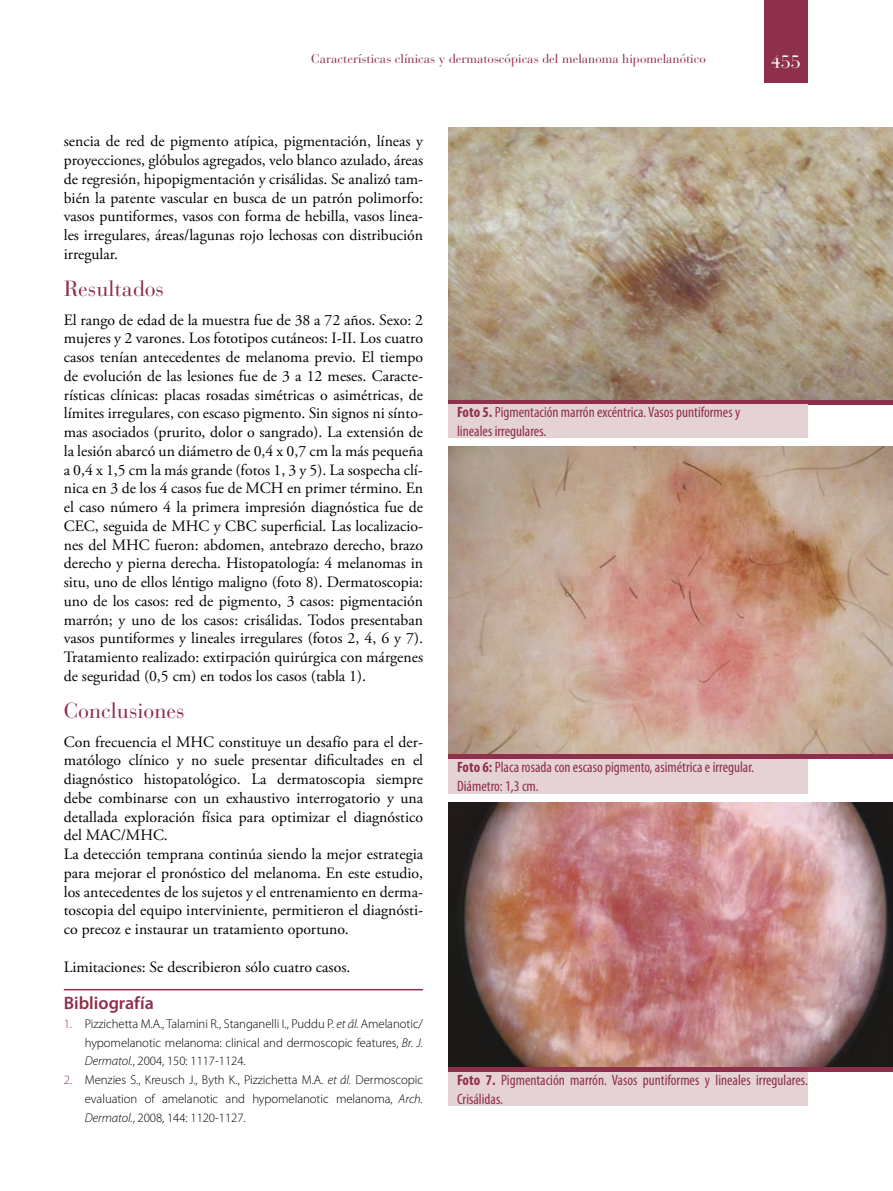
<style>
.page{position:relative;width:893px;height:1191px;background:#fff}
.page>*{position:absolute;margin:0;border:0;box-sizing:border-box;transform-origin:0 0}
.t1{font:21.75px "Bauer Bodoni";color:#8e2f4c}
.t2{font:600 18px "Myriad Pro";color:#8e2f4c}
.t3{font:18px "Bauer Bodoni";color:#fff}
.t4{font:15.75px/18.8px "Adobe Garamond Pro";color:#000;text-align:justify}
.t5{font:condensed 15px/18.8px "Myriad Pro";color:#8e2f4c}
.t6{font:300 12.75px/18.8px "Myriad Pro";letter-spacing:-.005em;color:#000;text-align:justify}
.t7{font:12.75px "Bauer Bodoni";color:#8e2f4c}
.s1{color:#8e2f4c}
.s2{font-style:italic}
.s3{font-weight:700}
</style>
<div class="page">
<div style="left:764px;top:0;width:44px;height:82px;background:#8e2f4c"></div>
<hr style="left:64px;top:989px;width:359px;height:1px;background:#8e2f4c">
<img style="left:449px;top:446px;width:444px;height:308px">
<img style="left:449px;top:128px;width:444px;height:272px">
<img style="left:449px;top:803px;width:444px;height:264px">
<div style="left:449px;top:759px;width:359px;height:34px;background:#e5d2d4"></div>
<div style="left:449px;top:1072px;width:359px;height:34px;background:#e5d2d4"></div>
<hr style="left:449px;top:400px;width:444px;height:4px;background:#8e2f4c">
<div style="left:449px;top:754px;width:444px;height:5px;background:#8e2f4c"></div>
<div style="left:449px;top:1067px;width:444px;height:5px;background:#8e2f4c"></div>
<div style="left:449px;top:404px;width:359px;height:33px;background:#e5d2d4"></div>
<p class="t7" style="left:311px;top:51px;width:396px">Características clínicas y dermatoscópicas del melanoma hipomelanótico</p>
<p class="t3" style="left:771px;top:51px;width:32px">455</p>
<p class="t4" style="left:64px;top:133px;width:361px">sencia de red de pigmento atípica, pigmentación, líneas y proyecciones, glóbulos agregados, velo blanco azulado, áreas de regresión, hipopigmentación y crisálidas. Se analizó tam&shy;bién la patente vascular en busca de un patrón polimorfo: vasos puntiformes, vasos con forma de hebilla, vasos linea&shy;les irregulares, áreas/lagunas rojo lechosas con distribución irregular.</p>
<h1 class="t1" style="left:64px;top:276px;width:102px">Resultados</h1>
<p class="t4" style="left:64px;top:311px;width:361px">El rango de edad de la muestra fue de 38 a 72 años. Sexo: 2 mujeres y 2 varones. Los fototipos cutáneos: I-II. Los cuatro casos tenían antecedentes de melanoma previo. El tiempo de evolución de las lesiones fue de 3 a 12 meses. Caracte&shy;rísticas clínicas: placas rosadas simétricas o asimétricas, de límites irregulares, con escaso pigmento. Sin signos ni sínto&shy;mas asociados (prurito, dolor o sangrado). La extensión de la lesión abarcó un diámetro de 0,4 x 0,7 cm la más pequeña a 0,4 x 1,5 cm la más grande (fotos 1, 3 y 5). La sospecha clí&shy;nica en 3 de los 4 casos fue de MCH en primer término. En el caso número 4 la primera impresión diagnóstica fue de CEC, seguida de MHC y CBC superficial. Las localizacio&shy;nes del MHC fueron: abdomen, antebrazo derecho, brazo derecho y pierna derecha. Histopatología: 4 melanomas in situ, uno de ellos léntigo maligno (foto 8). Dermatoscopia: uno de los casos: red de pigmento, 3 casos: pigmentación marrón; y uno de los casos: crisálidas. Todos presentaban vasos puntiformes y lineales irregulares (fotos 2, 4, 6 y 7).<br>Tratamiento realizado: extirpación quirúrgica con márgenes de seguridad (0,5 cm) en todos los casos (tabla 1).</p>
<h1 class="t1" style="left:64px;top:698px;width:122px">Conclusiones</h1>
<p class="t4" style="left:64px;top:733px;width:361px;text-align:left">Con frecuencia el MHC constituye un desafío para el der&shy;matólogo clínico y no suele presentar dificultades en el diagnóstico histopatológico. La dermatoscopia siempre debe combinarse con un exhaustivo interrogatorio y una detallada exploración física para optimizar el diagnóstico del MAC/MHC.<br>La detección temprana continúa siendo la mejor estrategia para mejorar el pronóstico del melanoma. En este estudio, los antecedentes de los sujetos y el entrenamiento en derma&shy;toscopia del equipo interviniente, permitieron el diagnósti&shy;co precoz e instaurar un tratamiento oportuno.</p>
<p class="t4" style="left:64px;top:957px;width:288px">Limitaciones: Se describieron sólo cuatro casos.</p>
<p class="t2" style="left:64px;top:991px;width:92px">Bibliografía</p>
<p class="t6" style="left:85px;top:1014px;width:340px;text-indent:-21px"><span class="s1">1.</span> Pizzichetta M.A., Talamini R., Stanganelli I., Puddu P. <span class="s2">et ál.</span> Amelanotic/ hypomelanotic melanoma: clinical and dermoscopic features, <span class="s2">Br. J.<br>Dermatol.</span>, 2004, 150: 1117-1124.</p>
<p class="t6" style="left:85px;top:1070px;width:340px;text-indent:-21px"><span class="s1">2.</span> Menzies S., Kreusch J., Byth K., Pizzichetta M.A. <span class="s2">et ál.</span> Dermoscopic evaluation of amelanotic and hypomelanotic melanoma, <span class="s2">Arch.<br>Dermatol.</span>, 2008, 144: 1120-1127.</p>
<p class="t5" style="left:457px;top:402px;width:285px"><span class="s3">Foto 5.</span> Pigmentación marrón excéntrica. Vasos puntiformes y lineales irregulares.</p>
<p class="t5" style="left:457px;top:758px;width:299px"><span class="s3">Foto 6:</span> Placa rosada con escaso pigmento, asimétrica e irregular.<br>Diámetro: 1,3 cm.</p>
<p class="t5" style="left:457px;top:1070px;width:352px"><span class="s3">Foto 7.</span> Pigmentación marrón. Vasos puntiformes y lineales irregulares.<br>Crisálidas.</p>
</div>
